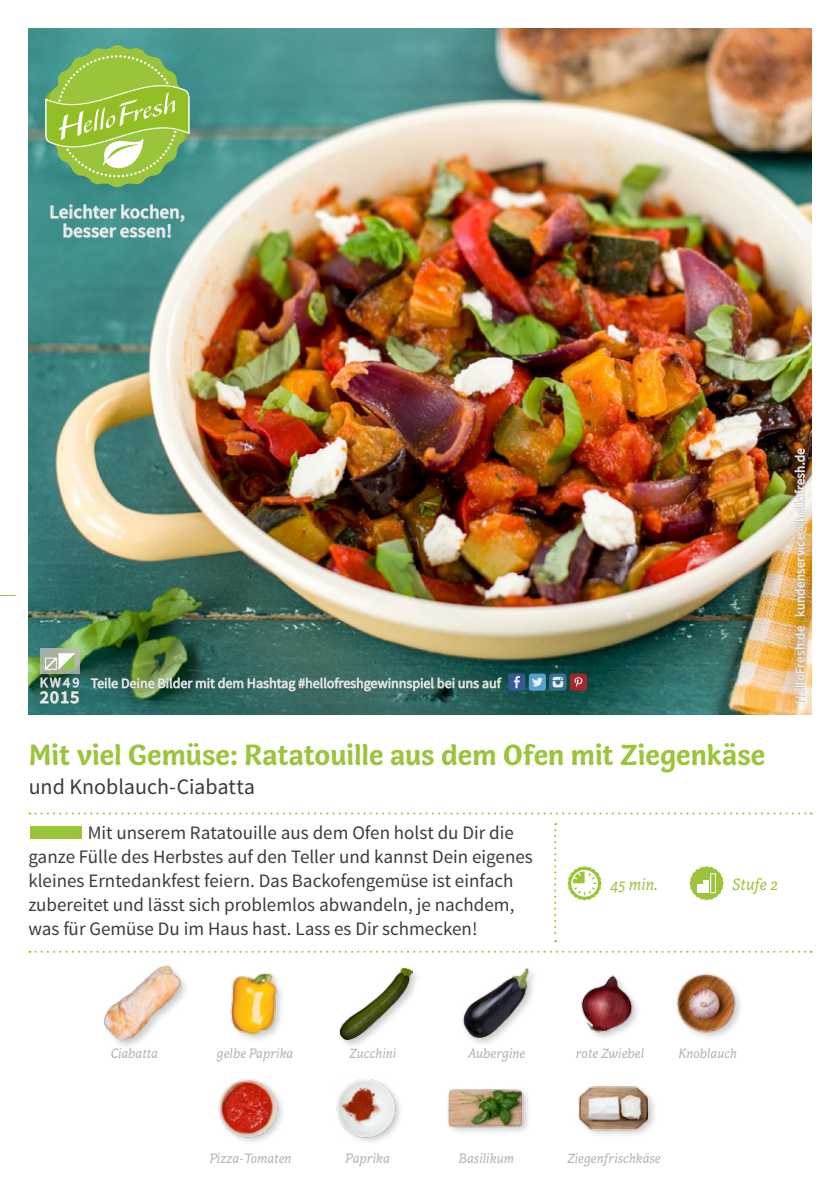
<style>
.page{position:relative;width:840px;height:1191px;background:#fff}
.page>*{position:absolute;margin:0;border:0;box-sizing:border-box;transform-origin:0 0}
.FRONT_Recipe_Title{font:700 30px "Capucine Basic";letter-spacing:-.005em;color:#9ac43a}
.FRONT_Recipe_Subtitl{font:22px "Source Sans Pro";letter-spacing:-.005em;color:#3c3c3b}
.FRONT___BACK_Running{font:19px/24px "Source Sans Pro";color:#3c3c3b}
.t1{font:600 19px/19px "Source Sans Pro";color:#fff;text-align:center}
.t2{font:600 18px "Source Sans Pro";color:#fff}
.FRONT_Icons{font:italic 17px "Capucine Basic";color:#9ac43a}
.FRONT_ingredients{font:italic 14px "Capucine Basic";color:#b3b2b2}
.t3{font:14px "Source Sans Pro";color:#fff}
.t4{font:13px "Source Sans Pro";letter-spacing:.02em;color:#fff}
.s1{font-weight:700;color:#9ac43a}
</style>
<div class="page">
<img style="left:28px;top:28px;width:783px;height:686px">
<div style="left:40px;top:648px;width:39px;height:26px;background:linear-gradient(to right,#9caaa5,#b9c1a8)"></div>
<svg style="left:29px;top:812px;width:782px;height:2px"></svg>
<svg style="left:554px;top:823px;width:2px;height:119px"></svg>
<svg style="left:29px;top:950px;width:782px;height:2px"></svg>
<svg style="left:39px;top:653px;width:41px;height:51px;background:#7a9988"></svg>
<svg style="left:50px;top:204px;width:135px;height:48px;background:#559794"></svg>
<svg style="left:90px;top:673px;width:412px;height:24px;background:#4e776c"></svg>
<div style="left:508px;top:673px;width:17px;height:17px;background:#375891;border-radius:3px"></div>
<svg style="left:513px;top:676px;width:6px;height:12px"></svg>
<svg style="left:549px;top:673px;width:17px;height:17px"></svg>
<svg style="left:552px;top:677px;width:11px;height:10px"></svg>
<svg style="left:528px;top:673px;width:17px;height:17px"></svg>
<svg style="left:531px;top:677px;width:11px;height:9px"></svg>
<div style="left:569px;top:673px;width:17px;height:17px;background:#a4272b;border-radius:3px"></div>
<svg style="left:574px;top:677px;width:8px;height:10px"></svg>
<svg style="left:0;top:595px;width:15px;height:1px"></svg>
<svg style="left:45px;top:45px;width:144px;height:143px;background:#8cbc5d"></svg>
<svg style="left:793px;top:625px;width:12px;height:78px"></svg>
<img style="left:793px;top:447px;width:13px;height:170px">
<div style="left:30px;top:826px;width:52px;height:12px;background:#9ac43a"></div>
<div style="left:446px;top:1088px;width:86px;height:48px;background:#000;opacity:.2"></div>
<img style="left:446px;top:1088px;width:77px;height:48px">
<div style="left:576px;top:1085px;width:82px;height:53px;background:#000;opacity:.2"></div>
<img style="left:576px;top:1085px;width:75px;height:53px">
<img style="left:218px;top:1078px;width:65px;height:64px">
<img style="left:336px;top:1078px;width:65px;height:64px">
<div style="left:102px;top:964px;width:87px;height:86px;background:#000;opacity:.2"></div>
<img style="left:103px;top:965px;width:77px;height:76px">
<img style="left:230px;top:973px;width:52px;height:67px">
<div style="left:338px;top:965px;width:83px;height:84px;background:#000;opacity:.2"></div>
<img style="left:338px;top:965px;width:74px;height:76px">
<div style="left:460px;top:966px;width:77px;height:81px;background:#000;opacity:.2"></div>
<img style="left:460px;top:966px;width:76px;height:75px">
<img style="left:581px;top:975px;width:57px;height:63px">
<img style="left:676px;top:973px;width:65px;height:65px">
<svg style="left:689px;top:866px;width:34px;height:34px"></svg>
<div style="left:710px;top:873px;width:5px;height:20px;border:1px solid #fff"></div>
<svg style="left:567px;top:866px;width:34px;height:34px"></svg>
<p class="t1" style="left:50px;top:203px;width:137px">Leichter kochen, besser essen!</p>
<p class="t3" style="left:40px;top:674px;width:41px">KW49</p>
<p class="t2" style="left:40px;top:686px;width:41px">2015</p>
<p class="t3" style="left:91px;top:674px;width:411px">Teile Deine Bilder mit dem Hashtag #hellofreshgewinnspiel bei uns auf</p>
<p class="FRONT_Recipe_Title" style="left:29px;top:731px;width:737px">Mit viel Gemüse: Ratatouille aus dem Ofen mit Ziegenkäse</p>
<p class="FRONT_Recipe_Subtitl" style="left:29px;top:772px;width:228px">und Knoblauch-Ciabatta</p>
<p class="FRONT___BACK_Running" style="left:28px;top:820px;width:505px;text-indent:59px">Mit unserem Ratatouille aus dem Ofen holst du Dir die ganze Fülle des Herbstes auf den Teller und kannst Dein eigenes kleines Erntedankfest feiern. Das Backofengemüse ist einfach zubereitet und lässt sich problemlos abwandeln, je nachdem, was für Gemüse Du im Haus hast. Lass es Dir schmecken!</p>
<p class="FRONT_Icons" style="left:609px;top:871px;width:49px">45 min.</p>
<p class="FRONT_Icons" style="left:731px;top:871px;width:47px">Stufe 2</p>
<p class="t4" style="left:791px;top:703px;width:257px;rotate:-90deg">HelloFresh.de <span class="s1">|</span> kundenservice@hellofresh.de</p>
<p class="FRONT_ingredients" style="left:111px;top:1042px;width:49px">Ciabatta</p>
<p class="FRONT_ingredients" style="left:217px;top:1042px;width:78px">gelbe Paprika</p>
<p class="FRONT_ingredients" style="left:349px;top:1042px;width:49px">Zucchini</p>
<p class="FRONT_ingredients" style="left:468px;top:1042px;width:59px">Aubergine</p>
<p class="FRONT_ingredients" style="left:575px;top:1042px;width:70px">rote Zwiebel</p>
<p class="FRONT_ingredients" style="left:678px;top:1042px;width:60px">Knoblauch</p>
<p class="FRONT_ingredients" style="left:210px;top:1148px;width:83px">Pizza-Tomaten</p>
<p class="FRONT_ingredients" style="left:345px;top:1148px;width:46px">Paprika</p>
<p class="FRONT_ingredients" style="left:458px;top:1148px;width:57px">Basilikum</p>
<p class="FRONT_ingredients" style="left:566px;top:1148px;width:95px">Ziegenfrischkäse</p>
</div>
